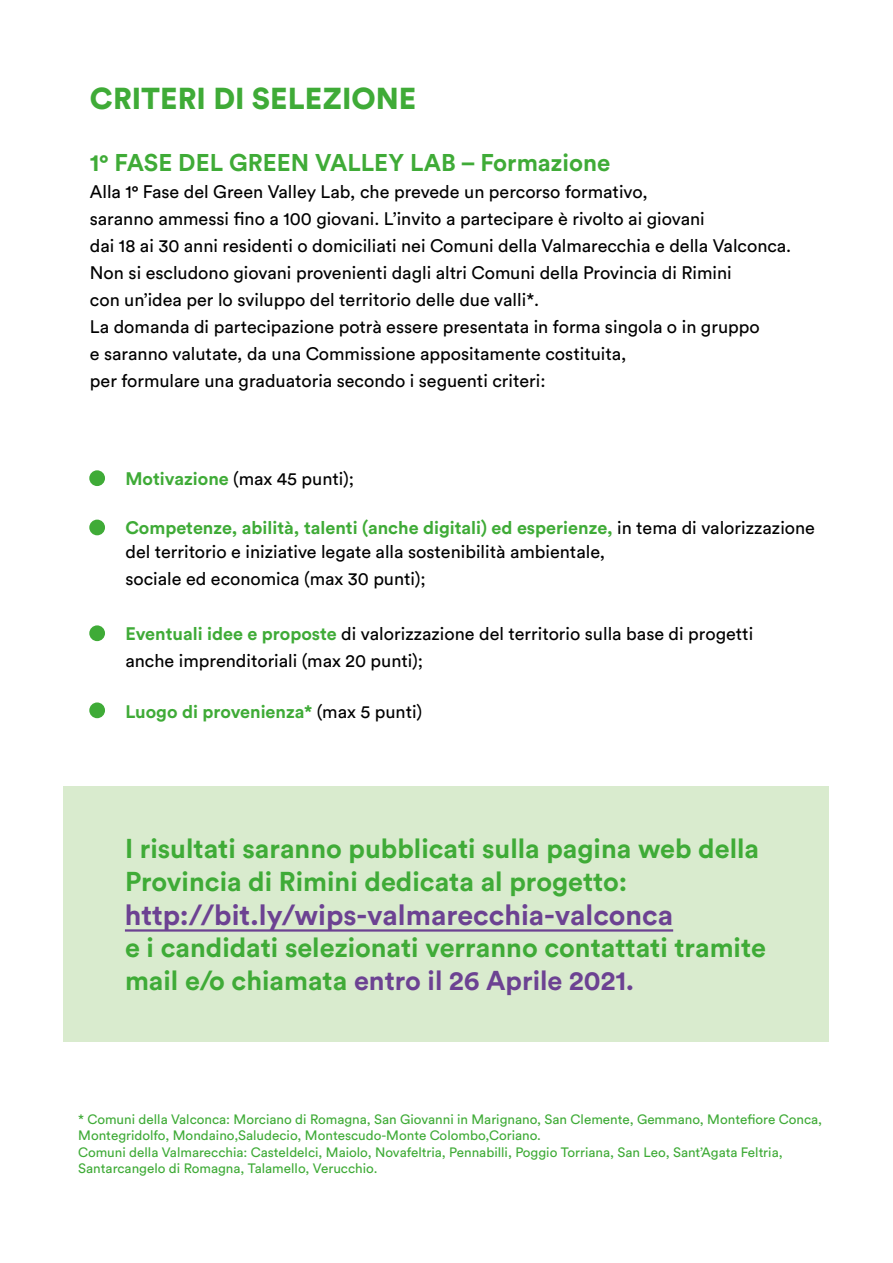
<style>
.page{position:relative;width:893px;height:1263px;background:#fff}
.page>*{position:absolute;margin:0;border:0;box-sizing:border-box;transform-origin:0 0}
.t1{font:900 30px "Circular Std";color:#3fab37}
.t2{font:700 28.5px "Circular Std";color:#6c4292}
.t3{font:700 27px/32.4px "Circular Std";color:#3fab37}
.t4{font:700 24px "Circular Std";color:#3fab37}
.t5{font:18px/27px "Circular Std";color:#000}
.t6{font:700 18px "Circular Std";color:#3fab37}
.t7{font:13.5px/16.2px "Circular Std";color:#3fab37}
.s1{font-weight:700;color:#3fab37}
.s2{font-weight:400;color:#000}
.s3{color:#6c4292}
</style>
<div class="page">
<div style="left:89px;top:520px;width:16px;height:15px;background:#3fab37;border-radius:50%"></div>
<div style="left:89px;top:702px;width:16px;height:16px;background:#3fab37;border-radius:50%"></div>
<div style="left:89px;top:470px;width:16px;height:16px;background:#3fab37;border-radius:50%"></div>
<div style="left:89px;top:625px;width:16px;height:16px;background:#3fab37;border-radius:50%"></div>
<div style="left:64px;top:786px;width:765px;height:256px;background:#d9ebce"></div>
<hr style="left:125px;top:929px;width:548px;height:3px;background:#6c4292">
<h1 class="t1" style="left:90px;top:79px;width:328px">CRITERI DI SELEZIONE</h1>
<h3 class="t4" style="left:90px;top:147px;width:522px">1° FASE DEL GREEN VALLEY LAB – Formazione</h3>
<p class="t5" style="left:90px;top:178px;width:703px">Alla 1° Fase del Green Valley Lab, che prevede un percorso formativo,<br>saranno ammessi fino a 100 giovani. L’invito a partecipare è rivolto ai giovani<br>dai 18 ai 30 anni residenti o domiciliati nei Comuni della Valmarecchia e della Valconca.<br>Non si escludono giovani provenienti dagli altri Comuni della Provincia di Rimini<br>con un’idea per lo sviluppo del territorio delle due valli*.<br>La domanda di partecipazione potrà essere presentata in forma singola o in gruppo<br>e saranno valutate, da una Commissione appositamente costituita,<br>per formulare una graduatoria secondo i seguenti criteri:</p>
<p class="t5" style="left:125px;top:465px;width:230px"><span class="s1">Motivazione</span> (max 45 punti);</p>
<p class="t5" style="left:125px;top:516px;width:691px;line-height:24px"><span class="s1">Competenze, abilità, talenti (anche digitali) ed esperienze,</span> in tema di valorizzazione del territorio e iniziative legate alla sostenibilità ambientale,</p>
<p class="t5" style="left:125px;top:565px;width:302px">sociale ed economica (max 30 punti);</p>
<p class="t5" style="left:125px;top:620px;width:629px"><span class="s1">Eventuali idee e proposte</span> di valorizzazione del territorio sulla base di progetti anche imprenditoriali (max 20 punti);</p>
<p class="t6" style="left:125px;top:700px;width:298px">Luogo di provenienza* <span class="s2">(max 5 punti)</span></p>
<h3 class="t3" style="left:125px;top:832px;width:635px">I risultati saranno pubblicati sulla pagina web della<br>Provincia di Rimini dedicata al progetto:</h3>
<h2 class="t2" style="left:125px;top:896px;width:550px">http://bit.ly/wips-valmarecchia-valconca</h2>
<h3 class="t3" style="left:125px;top:931px;width:642px">e i candidati selezionati verranno contattati tramite mail e/o chiamata <span class="s3">entro il 26 Aprile 2021.</span></h3>
<p class="t7" style="left:78px;top:1111px;width:745px">* Comuni della Valconca: Morciano di Romagna, San Giovanni in Marignano, San Clemente, Gemmano, Montefiore Conca, Montegridolfo, Mondaino,Saludecio, Montescudo-Monte Colombo,Coriano.<br>Comuni della Valmarecchia: Casteldelci, Maiolo, Novafeltria, Pennabilli, Poggio Torriana, San Leo, Sant’Agata Feltria, Santarcangelo di Romagna, Talamello, Verucchio.</p>
</div>
